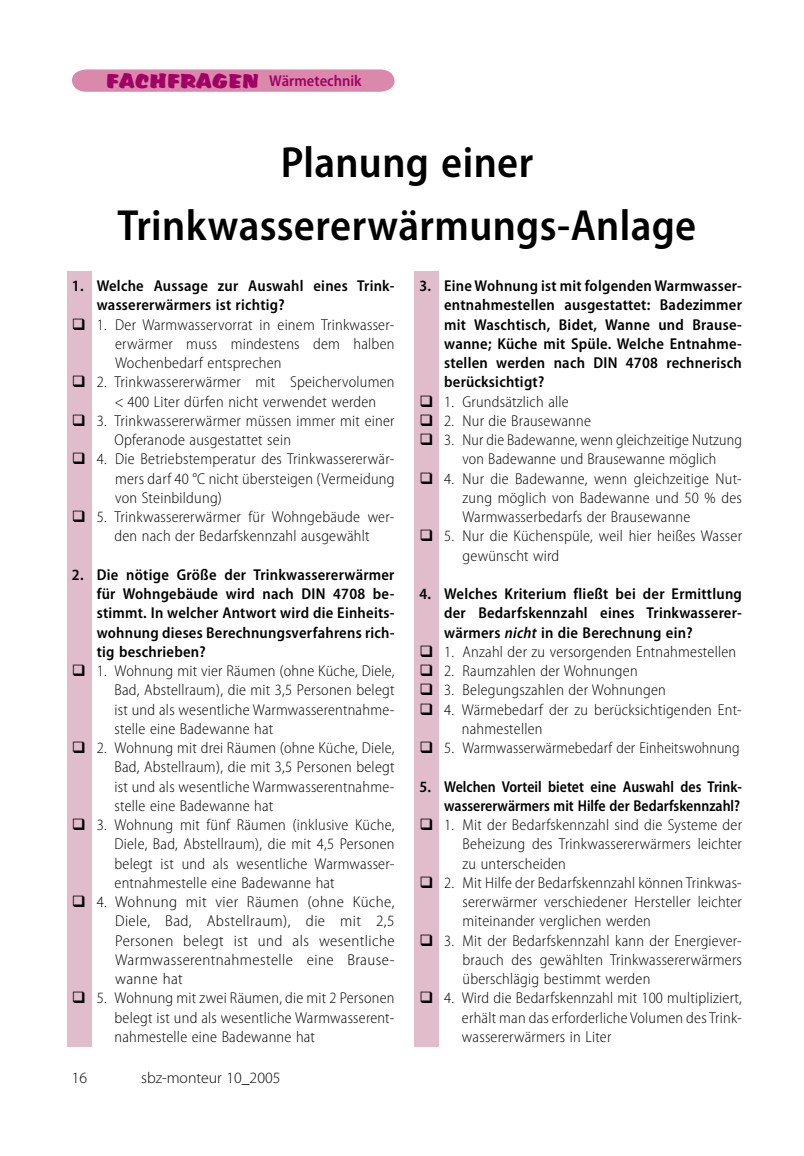
<style>
.page{position:relative;width:804px;height:1156px;background:#fff}
.page>*{position:absolute;margin:0;border:0;box-sizing:border-box;transform-origin:0 0}
._02_Headline{font:600 semi-condensed 43.75px/63px "Myriad Pro";letter-spacing:.01em;color:#000;text-align:center}
._04_Grundtext{font:300 semi-condensed 15.75px/19.2px "Myriad Pro";letter-spacing:.015em;color:#000;text-align:justify}
._04_Grundtext-2{font:600 semi-condensed 15.75px/19.2px "Myriad Pro";letter-spacing:.015em;color:#000;text-align:justify}
.t1{font:600 semi-condensed 15.75px "Myriad Pro";color:#a10064}
.t2{font:300 15.75px "Myriad Pro";color:#000}
.s1{font-family:"Accent";font-weight:400;font-stretch:normal;font-size:17.5px}
.s2{font-style:italic}
</style>
<div class="page">
<div style="left:414px;top:272px;width:25px;height:775px;background:#e1bdcc"></div>
<div style="left:67px;top:272px;width:25px;height:775px;background:#e1bdcc"></div>
<svg style="left:72px;top:69px;width:322px;height:23px;background:#db8dae"></svg>
<p class="t1" style="left:107px;top:72px;width:256px"><span class="s1">FACHFRAGEN</span> Wärmetechnik</p>
<p class="_02_Headline" style="left:118px;top:131px;width:580px">Planung einer<br>Trinkwassererwärmungs-Anlage</p>
<p class="_04_Grundtext-2" style="left:97px;top:276px;width:299px;text-indent:-25px">1. Welche Aussage zur Auswahl eines Trink&shy;wassererwärmers ist richtig?</p>
<p class="_04_Grundtext" style="left:115px;top:315px;width:281px;text-indent:-43px">❑ 1. Der Warmwasservorrat in einem Trinkwasser&shy;erwärmer muss mindestens dem halben Wochenbedarf entsprechen</p>
<p class="_04_Grundtext" style="left:114px;top:373px;width:281px;text-indent:-42px">❑ 2. Trinkwassererwärmer mit Speichervolumen &lt; 400 Liter dürfen nicht verwendet werden</p>
<p class="_04_Grundtext" style="left:114px;top:411px;width:281px;text-indent:-42px">❑ 3. Trinkwassererwärmer müssen immer mit einer<br>Opferanode ausgestattet sein</p>
<p class="_04_Grundtext" style="left:115px;top:450px;width:281px;text-indent:-43px">❑ 4. Die Betriebstemperatur des Trinkwassererwär&shy;mers darf 40 °C nicht übersteigen (Vermeidung von Steinbildung)</p>
<p class="_04_Grundtext" style="left:114px;top:507px;width:281px;text-indent:-42px">❑ 5. Trinkwassererwärmer für Wohngebäude wer&shy;den nach der Bedarfskennzahl ausgewählt</p>
<p class="_04_Grundtext-2" style="left:97px;top:565px;width:299px;text-indent:-25px">2. Die nötige Größe der Trinkwassererwärmer für Wohngebäude wird nach DIN 4708 be&shy;stimmt. In welcher Antwort wird die Einheits&shy;wohnung dieses Berechnungsverfahrens rich&shy;tig beschrieben?</p>
<p class="_04_Grundtext" style="left:114px;top:661px;width:281px;text-indent:-43px">❑ 1. Wohnung mit vier Räumen (ohne Küche, Diele, Bad, Abstellraum), die mit 3,5 Personen belegt ist und als wesentliche Warmwasserentnahme&shy;stelle eine Badewanne hat</p>
<p class="_04_Grundtext" style="left:114px;top:738px;width:281px;text-indent:-43px">❑ 2. Wohnung mit drei Räumen (ohne Küche, Diele, Bad, Abstellraum), die mit 3,5 Personen belegt ist und als wesentliche Warmwasserentnahme&shy;stelle eine Badewanne hat</p>
<p class="_04_Grundtext" style="left:114px;top:815px;width:281px;text-indent:-43px">❑ 3. Wohnung mit fünf Räumen (inklusive Küche, Diele, Bad, Abstellraum), die mit 4,5 Personen belegt ist und als wesentliche Warmwasser&shy;entnahmestelle eine Badewanne hat</p>
<p class="_04_Grundtext" style="left:115px;top:892px;width:281px;text-indent:-43px">❑ 4. Wohnung mit vier Räumen (ohne Küche, Diele, Bad, Abstellraum), die mit 2,5<br>Personen belegt ist und als wesentliche Warmwasserentnahmestelle eine Brause&shy;wanne hat</p>
<p class="_04_Grundtext" style="left:114px;top:989px;width:281px;text-indent:-43px">❑ 5. Wohnung mit zwei Räumen, die mit 2 Personen belegt ist und als wesentliche Warmwasserent&shy;nahmestelle eine Badewanne hat</p>
<p class="_04_Grundtext-2" style="left:444px;top:276px;width:299px;text-indent:-25px">3. Eine Wohnung ist mit folgenden Warmwasser&shy;entnahmestellen ausgestattet: Badezimmer mit Waschtisch, Bidet, Wanne und Brause&shy;wanne; Küche mit Spüle. Welche Entnahme&shy;stellen werden nach DIN 4708 rechnerisch berücksichtigt?</p>
<p class="_04_Grundtext" style="left:419px;top:392px;width:151px">❑ 1. Grundsätzlich alle</p>
<p class="_04_Grundtext" style="left:419px;top:411px;width:173px">❑ 2. Nur die Brausewanne</p>
<p class="_04_Grundtext" style="left:462px;top:430px;width:281px;text-indent:-43px">❑ 3. Nur die Badewanne, wenn gleichzeitige Nutzung von Badewanne und Brausewanne möglich</p>
<p class="_04_Grundtext" style="left:462px;top:469px;width:281px;text-indent:-43px">❑ 4. Nur die Badewanne, wenn gleichzeitige Nut&shy;zung möglich von Badewanne und 50 % des Warmwasserbedarfs der Brausewanne</p>
<p class="_04_Grundtext" style="left:462px;top:527px;width:281px;text-indent:-43px">❑ 5. Nur die Küchenspüle, weil hier heißes Wasser gewünscht wird</p>
<p class="_04_Grundtext-2" style="left:444px;top:584px;width:299px;text-indent:-25px">4. Welches Kriterium fließt bei der Ermittlung der Bedarfskennzahl eines Trinkwasserer&shy;wärmers <span class="s2">nicht</span> in die Berechnung ein?</p>
<p class="_04_Grundtext" style="left:419px;top:642px;width:318px">❑ 1. Anzahl der zu versorgenden Entnahmestellen</p>
<p class="_04_Grundtext" style="left:419px;top:661px;width:220px">❑ 2. Raumzahlen der Wohnungen</p>
<p class="_04_Grundtext" style="left:419px;top:681px;width:248px">❑ 3. Belegungszahlen der Wohnungen</p>
<p class="_04_Grundtext" style="left:462px;top:700px;width:281px;text-indent:-43px">❑ 4. Wärmebedarf der zu berücksichtigenden Ent&shy;nahmestellen</p>
<p class="_04_Grundtext" style="left:419px;top:738px;width:322px">❑ 5. Warmwasserwärmebedarf der Einheitswohnung</p>
<p class="_04_Grundtext-2" style="left:419px;top:777px;width:324px;text-align:right">5. Welchen Vorteil bietet eine Auswahl des Trink&shy;wassererwärmers mit Hilfe der Bedarfskennzahl?</p>
<p class="_04_Grundtext" style="left:462px;top:815px;width:281px;text-indent:-43px">❑ 1. Mit der Bedarfskennzahl sind die Systeme der Beheizung des Trinkwassererwärmers leichter zu unterscheiden</p>
<p class="_04_Grundtext" style="left:462px;top:873px;width:281px;text-indent:-43px">❑ 2. Mit Hilfe der Bedarfskennzahl können Trinkwas&shy;sererwärmer verschiedener Hersteller leichter miteinander verglichen werden</p>
<p class="_04_Grundtext" style="left:462px;top:931px;width:281px;text-indent:-43px">❑ 3. Mit der Bedarfskennzahl kann der Energiever&shy;brauch des gewählten Trinkwassererwärmers überschlägig bestimmt werden</p>
<p class="_04_Grundtext" style="left:462px;top:989px;width:281px;text-indent:-43px">❑ 4. Wird die Bedarfskennzahl mit 100 multipliziert, erhält man das erforderliche Volumen des Trink&shy;wassererwärmers in Liter</p>
<p class="t2" style="left:72px;top:1069px;width:17px">16</p>
<p class="t2" style="left:141px;top:1069px;width:141px">sbz-monteur 10_2005</p>
</div>
